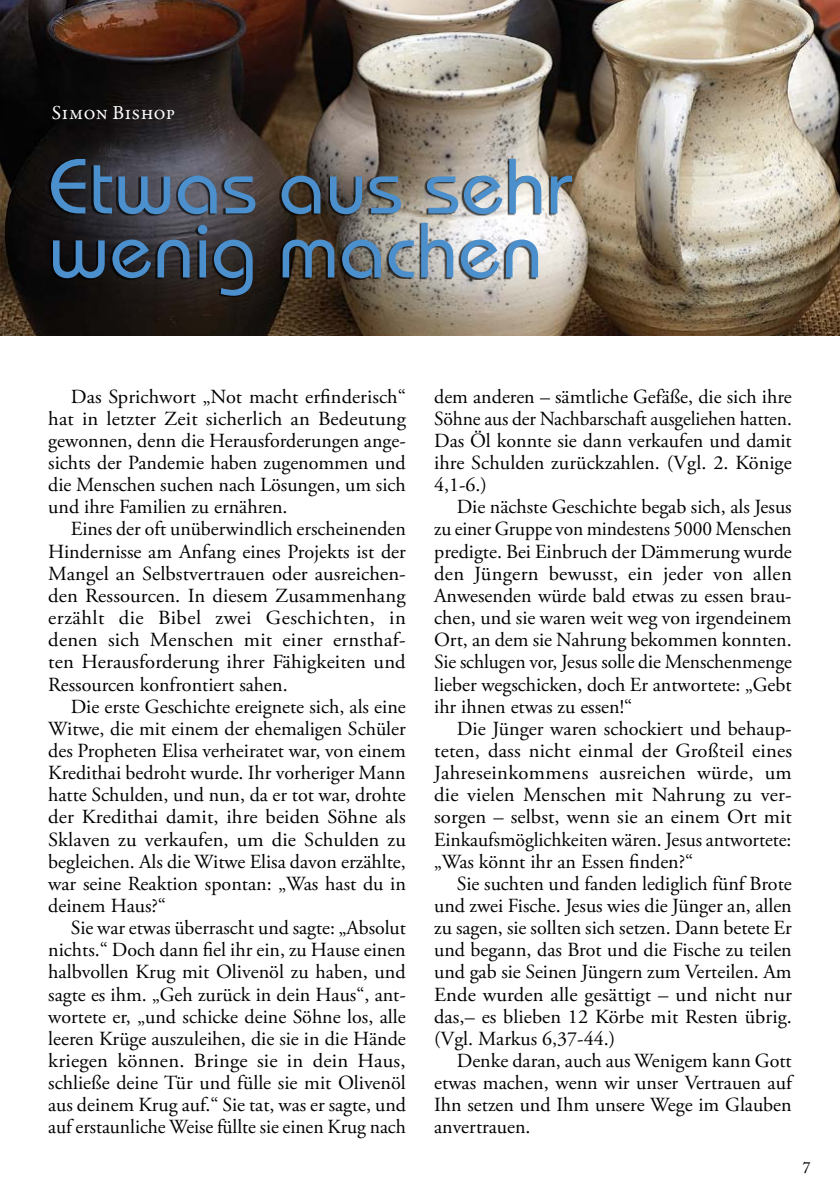
<style>
.page{position:relative;width:840px;height:1191px;background:#fff}
.page>*{position:absolute;margin:0;border:0;box-sizing:border-box;transform-origin:0 0}
.t1{font:500 82px/64px "Bauhaus Itc TOT";color:#4b8fcc}
.t2{font:20px/22.2px "Adobe Garamond Pro";color:#000;text-align:justify}
.t3{font:20px "Garamond Premr Pro";letter-spacing:.015em;color:#fff}
.t4{font:16px "Adobe Caslon Pro";color:#000}
</style>
<div class="page">
<img style="left:0;top:0;width:839px;height:335px">
<div style="left:48px;top:159px;width:522px;height:138px;background:#000;opacity:.7"></div>
<p class="t3" style="left:52px;top:101px;width:125px">Simon Bishop</p>
<h1 class="t1" style="left:48px;top:154px;width:525px">Etwas aus sehr wenig machen</h1>
<p class="t2" style="left:48px;top:386px;width:359px;text-indent:23px">Das Sprichwort „Not macht erfinderisch“ hat in letzter Zeit sicherlich an Bedeutung gewonnen, denn die Herausforderungen ange&shy;sichts der Pandemie haben zugenommen und die Menschen suchen nach Lösungen, um sich und ihre Familien zu ernähren.</p>
<p class="t2" style="left:48px;top:519px;width:359px;text-indent:23px">Eines der oft unüberwindlich erscheinenden Hindernisse am Anfang eines Projekts ist der Mangel an Selbstvertrauen oder ausreichen&shy;den Ressourcen. In diesem Zusammenhang erzählt die Bibel zwei Geschichten, in denen sich Menschen mit einer ernsthaf&shy;ten Herausforderung ihrer Fähigkeiten und Ressourcen konfrontiert sahen.</p>
<p class="t2" style="left:48px;top:696px;width:359px;text-indent:23px">Die erste Geschichte ereignete sich, als eine Witwe, die mit einem der ehemaligen Schüler des Propheten Elisa verheiratet war, von einem Kredithai bedroht wurde. Ihr vorheriger Mann hatte Schulden, und nun, da er tot war, drohte der Kredithai damit, ihre beiden Söhne als Sklaven zu verkaufen, um die Schulden zu begleichen. Als die Witwe Elisa davon erzählte, war seine Reaktion spontan: „Was hast du in deinem Haus?“</p>
<p class="t2" style="left:48px;top:917px;width:359px;text-indent:23px">Sie war etwas überrascht und sagte: „Absolut nichts.“ Doch dann fiel ihr ein, zu Hause einen halbvollen Krug mit Olivenöl zu haben, und sagte es ihm. „Geh zurück in dein Haus“, ant&shy;wortete er, „und schicke deine Söhne los, alle leeren Krüge auszuleihen, die sie in die Hände kriegen können. Bringe sie in dein Haus, schließe deine Tür und fülle sie mit Olivenöl aus deinem Krug auf.“ Sie tat, was er sagte, und auf erstaunliche Weise füllte sie einen Krug nach</p>
<p class="t2" style="left:434px;top:386px;width:359px">dem anderen – sämtliche Gefäße, die sich ihre Söhne aus der Nachbarschaft ausgeliehen hatten.<br>Das Öl konnte sie dann verkaufen und damit ihre Schulden zurückzahlen. (Vgl. 2. Könige 4,1-6.)</p>
<p class="t2" style="left:434px;top:496px;width:359px;text-indent:23px">Die nächste Geschichte begab sich, als Jesus zu einer Gruppe von mindestens 5000 Menschen predigte. Bei Einbruch der Dämmerung wurde den Jüngern bewusst, ein jeder von allen Anwesenden würde bald etwas zu essen brau&shy;chen, und sie waren weit weg von irgendeinem Ort, an dem sie Nahrung bekommen konnten.<br>Sie schlugen vor, Jesus solle die Menschenmenge lieber wegschicken, doch Er antwortete: „Gebt ihr ihnen etwas zu essen!“</p>
<p class="t2" style="left:434px;top:718px;width:359px;text-indent:23px">Die Jünger waren schockiert und behaup&shy;teten, dass nicht einmal der Großteil eines Jahreseinkommens ausreichen würde, um die vielen Menschen mit Nahrung zu ver&shy;sorgen – selbst, wenn sie an einem Ort mit Einkaufsmöglichkeiten wären. Jesus antwortete: „Was könnt ihr an Essen finden?“</p>
<p class="t2" style="left:434px;top:873px;width:359px;text-indent:23px">Sie suchten und fanden lediglich fünf Brote und zwei Fische. Jesus wies die Jünger an, allen zu sagen, sie sollten sich setzen. Dann betete Er und begann, das Brot und die Fische zu teilen und gab sie Seinen Jüngern zum Verteilen. Am Ende wurden alle gesättigt – und nicht nur das,– es blieben 12 Körbe mit Resten übrig. (Vgl. Markus 6,37-44.)</p>
<p class="t2" style="left:434px;top:1050px;width:359px;text-indent:23px">Denke daran, auch aus Wenigem kann Gott etwas machen, wenn wir unser Vertrauen auf Ihn setzen und Ihm unsere Wege im Glauben anvertrauen.</p>
<p class="t4" style="left:802px;top:1158px;width:9px">7</p>
</div>
